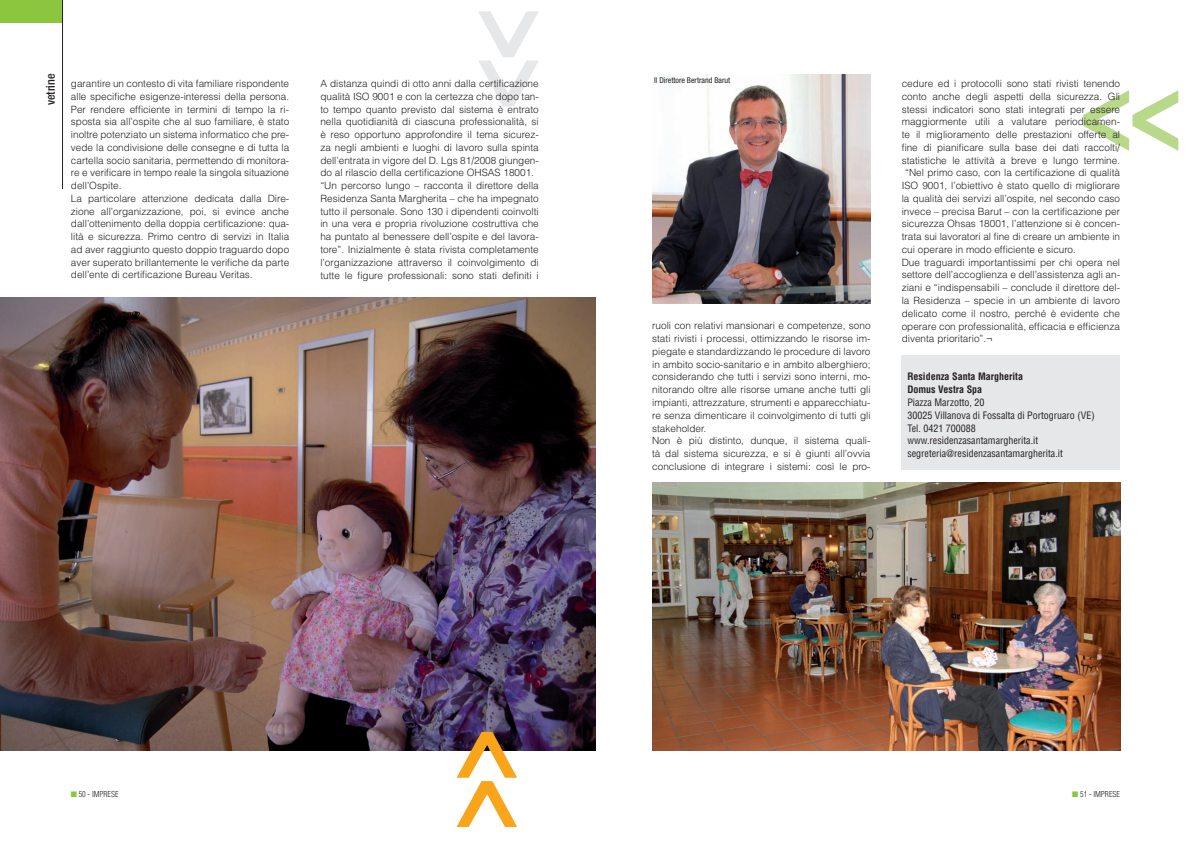
<style>
.page{position:relative;width:1191px;height:842px;background:#fff}
.page>*{position:absolute;margin:0;border:0;box-sizing:border-box;transform-origin:0 0}
.t1{font:500 condensed 12px "Helvetica Neue";color:#231f20}
.t2{font:300 10px/12.8px "Helvetica";color:#231f20}
.t3{font:condensed 10px/12.8px "Helvetica";color:#231f20}
.t4{font:700 condensed 10px/12.8px "Helvetica";color:#231f20}
.t5{font:condensed 8px "Helvetica Neue";color:#231f20}
.t6{font:300 condensed 8px "Helvetica";color:#231f20}
.s1{color:#8bc63e}
</style>
<div class="page">
<svg style="left:1083px;top:90px;width:95px;height:61px"></svg>
<div style="left:901px;top:355px;width:219px;height:115px;background:#e6e7e9"></div>
<img style="left:652px;top:482px;width:468px;height:268px">
<img style="left:652px;top:74px;width:218px;height:230px">
<svg style="left:478px;top:11px;width:60px;height:95px"></svg>
<div style="left:0;top:0;width:63px;height:23px;background:#8bc63e"></div>
<hr style="left:62px;top:0;width:1px;height:189px;background:#231f20">
<img style="left:0;top:297px;width:595px;height:453px">
<svg style="left:456px;top:732px;width:61px;height:95px"></svg>
<p class="t1" style="left:43px;top:105px;width:33px;rotate:-90deg">vetrine</p>
<p class="t2" style="left:71px;top:77px;width:220px">garantire un contesto di vita familiare rispondente alle specifiche esigenze-interessi della persona.<br>Per rendere efficiente in termini di tempo la ri&shy;sposta sia all’ospite che al suo familiare, è stato inoltre potenziato un sistema informatico che pre&shy;vede la condivisione delle consegne e di tutta la cartella socio sanitaria, permettendo di monitora&shy;re e verificare in tempo reale la singola situazione dell’Ospite.<br>La particolare attenzione dedicata dalla Dire&shy;zione all’organizzazione, poi, si evince anche dall’ottenimento della doppia certificazione: qua&shy;lità e sicurezza. Primo centro di servizi in Italia ad aver raggiunto questo doppio traguardo dopo aver superato brillantemente le verifiche da parte dell’ente di certificazione Bureau Veritas.</p>
<p class="t2" style="left:320px;top:77px;width:220px">A distanza quindi di otto anni dalla certificazione qualità ISO 9001 e con la certezza che dopo tan&shy;to tempo quanto previsto dal sistema è entrato nella quotidianità di ciascuna professionalità, si è reso opportuno approfondire il tema sicurez&shy;za negli ambienti e luoghi di lavoro sulla spinta dell’entrata in vigore del D. Lgs 81/2008 giungen&shy;do al rilascio della certificazione OHSAS 18001. “Un percorso lungo – racconta il direttore della Residenza Santa Margherita – che ha impegnato tutto il personale. Sono 130 i dipendenti coinvolti in una vera e propria rivoluzione costruttiva che ha puntato al benessere dell’ospite e del lavora&shy;tore”. Inizialmente è stata rivista completamente l’organizzazione attraverso il coinvolgimento di tutte le figure professionali: sono stati definiti i</p>
<p class="t5" style="left:654px;top:75px;width:77px">Il Direttore Bertrand Barut</p>
<p class="t2" style="left:901px;top:77px;width:220px">cedure ed i protocolli sono stati rivisti tenendo</p>
<p class="t2" style="left:901px;top:90px;width:220px">conto anche degli aspetti della sicurezza. Gli</p>
<p class="t2" style="left:901px;top:102px;width:220px">stessi indicatori sono stati integrati per essere</p>
<p class="t2" style="left:901px;top:115px;width:220px">maggiormente utili a valutare periodicamen-</p>
<p class="t2" style="left:901px;top:128px;width:220px">te il miglioramento delle prestazioni offerte al</p>
<p class="t2" style="left:901px;top:141px;width:220px">fine di pianificare sulla base dei dati raccolti/</p>
<p class="t2" style="left:901px;top:154px;width:220px">statistiche le attività a breve e lungo termine.</p>
<p class="t2" style="left:905px;top:166px;width:216px">“Nel primo caso, con la certificazione di qualità</p>
<p class="t2" style="left:901px;top:179px;width:220px">ISO 9001, l’obiettivo è stato quello di migliorare</p>
<p class="t2" style="left:901px;top:192px;width:220px">la qualità dei servizi all’ospite, nel secondo caso</p>
<p class="t2" style="left:901px;top:205px;width:220px">invece – precisa Barut – con la certificazione per</p>
<p class="t2" style="left:901px;top:217px;width:220px">sicurezza Ohsas 18001, l’attenzione si è concen-</p>
<p class="t2" style="left:901px;top:230px;width:220px">trata sui lavoratori al fine di creare un ambiente in</p>
<p class="t2" style="left:901px;top:243px;width:176px">cui operare in modo efficiente e sicuro.</p>
<p class="t2" style="left:901px;top:256px;width:220px">Due traguardi importantissimi per chi opera nel</p>
<p class="t2" style="left:901px;top:268px;width:220px">settore dell’accoglienza e dell’assistenza agli an-</p>
<p class="t2" style="left:901px;top:281px;width:220px">ziani e “indispensabili – conclude il direttore del-</p>
<p class="t2" style="left:901px;top:294px;width:220px">la Residenza – specie in un ambiente di lavoro</p>
<p class="t2" style="left:901px;top:307px;width:220px">delicato come il nostro, perché è evidente che</p>
<p class="t2" style="left:901px;top:319px;width:220px">operare con professionalità, efficacia e efficienza</p>
<p class="t2" style="left:901px;top:332px;width:93px">diventa prioritario”.¬</p>
<p class="t2" style="left:652px;top:319px;width:220px">ruoli con relativi mansionari e competenze, sono stati rivisti i processi, ottimizzando le risorse im&shy;piegate e standardizzando le procedure di lavoro in ambito socio-sanitario e in ambito alberghiero; considerando che tutti i servizi sono interni, mo&shy;nitorando oltre alle risorse umane anche tutti gli impianti, attrezzature, strumenti e apparecchiatu&shy;re senza dimenticare il coinvolgimento di tutti gli stakeholder.<br>Non è più distinto, dunque, il sistema quali&shy;tà dal sistema sicurezza, e si è giunti all’ovvia conclusione di integrare i sistemi: così le pro-</p>
<p class="t4" style="left:907px;top:370px;width:117px">Residenza Santa Margherita<br>Domus Vestra Spa</p>
<p class="t3" style="left:907px;top:396px;width:189px">Piazza Marzotto, 20<br>30025 Villanova di Fossalta di Portogruaro (VE)<br>Tel. 0421 700088 www.residenzasantamargherita.it segreteria@residenzasantamargherita.it</p>
<p class="t6" style="left:71px;top:789px;width:49px"><span class="s1">■</span> 50 - IMPRESE</p>
<p class="t6" style="left:1072px;top:789px;width:49px"><span class="s1">■</span> 51 - IMPRESE</p>
</div>
